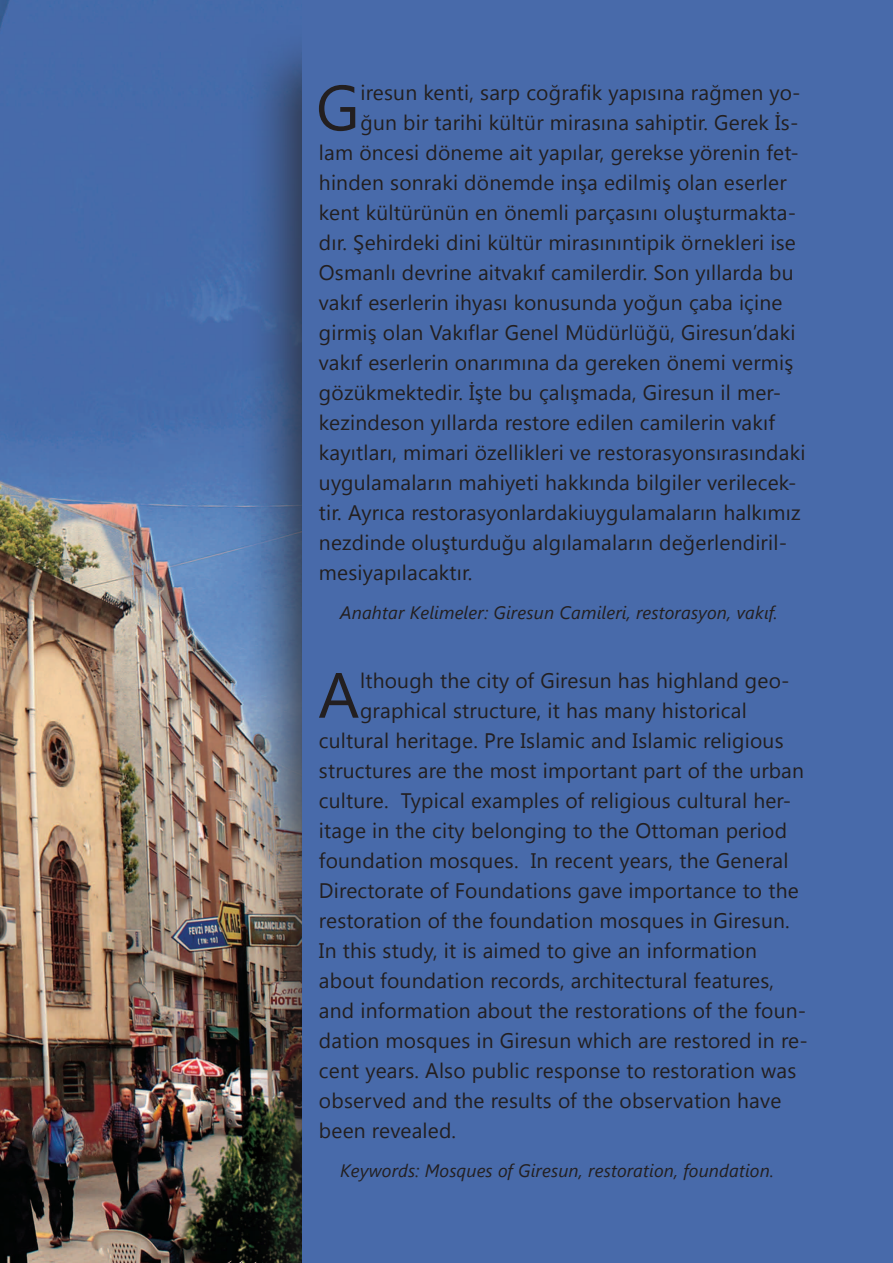
<style>
.page{position:relative;width:893px;height:1263px;background:#fff}
.page>*{position:absolute;margin:0;border:0;box-sizing:border-box;transform-origin:0 0}
.METİN_TEMEL{font:63.9px "Segoe UI";color:#231f20}
.METİN_TEMEL-2{font:21px "Segoe UI";letter-spacing:.01em;color:#231f20}
.METİN_TEMEL-3{font:italic 18px "Segoe UI";letter-spacing:.01em;color:#231f20}
</style>
<div class="page">
<img style="left:0;top:0;width:303px;height:1263px">
<div style="left:242px;top:24px;width:651px;height:1239px;background:#231f20;opacity:.75"></div>
<div style="left:303px;top:0;width:590px;height:1263px;background:#486aaa"></div>
<p class="METİN_TEMEL" style="left:316px;top:63px;width:45px">G</p>
<p class="METİN_TEMEL-2" style="left:360px;top:78px;width:442px">iresun kenti, sarp coğrafik yapısına rağmen yo-</p>
<p class="METİN_TEMEL-2" style="left:360px;top:108px;width:439px">ğun bir tarihi kültür mirasına sahiptir. Gerek İs-</p>
<p class="METİN_TEMEL-2" style="left:319px;top:138px;width:482px">lam öncesi döneme ait yapılar, gerekse yörenin fet-</p>
<p class="METİN_TEMEL-2" style="left:319px;top:168px;width:469px">hinden sonraki dönemde inşa edilmiş olan eserler</p>
<p class="METİN_TEMEL-2" style="left:319px;top:198px;width:479px">kent kültürünün en önemli parçasını oluşturmakta-</p>
<p class="METİN_TEMEL-2" style="left:319px;top:228px;width:478px">dır. Şehirdeki dini kültür mirasınıntipik örnekleri ise</p>
<p class="METİN_TEMEL-2" style="left:319px;top:258px;width:476px">Osmanlı devrine aitvakıf camilerdir. Son yıllarda bu</p>
<p class="METİN_TEMEL-2" style="left:319px;top:288px;width:465px">vakıf eserlerin ihyası konusunda yoğun çaba içine</p>
<p class="METİN_TEMEL-2" style="left:319px;top:318px;width:478px">girmiş olan Vakıflar Genel Müdürlüğü, Giresun’daki</p>
<p class="METİN_TEMEL-2" style="left:319px;top:348px;width:476px">vakıf eserlerin onarımına da gereken önemi vermiş</p>
<p class="METİN_TEMEL-2" style="left:319px;top:378px;width:464px">gözükmektedir. İşte bu çalışmada, Giresun il mer-</p>
<p class="METİN_TEMEL-2" style="left:319px;top:408px;width:458px">kezindeson yıllarda restore edilen camilerin vakıf</p>
<p class="METİN_TEMEL-2" style="left:319px;top:438px;width:488px">kayıtları, mimari özellikleri ve restorasyonsırasındaki</p>
<p class="METİN_TEMEL-2" style="left:319px;top:468px;width:479px">uygulamaların mahiyeti hakkında bilgiler verilecek-</p>
<p class="METİN_TEMEL-2" style="left:319px;top:498px;width:483px">tir. Ayrıca restorasyonlardakiuygulamaların halkımız</p>
<p class="METİN_TEMEL-2" style="left:319px;top:528px;width:470px">nezdinde oluşturduğu algılamaların değerlendiril-</p>
<p class="METİN_TEMEL-2" style="left:319px;top:558px;width:155px">mesiyapılacaktır.</p>
<p class="METİN_TEMEL-3" style="left:340px;top:600px;width:439px">Anahtar Kelimeler: Giresun Camileri, restorasyon, vakıf.</p>
<p class="METİN_TEMEL" style="left:318px;top:651px;width:43px">A</p>
<p class="METİN_TEMEL-2" style="left:360px;top:666px;width:431px">lthough the city of Giresun has highland geo-</p>
<p class="METİN_TEMEL-2" style="left:360px;top:696px;width:388px">graphical structure, it has many historical</p>
<p class="METİN_TEMEL-2" style="left:319px;top:726px;width:466px">cultural heritage. Pre Islamic and Islamic religious</p>
<p class="METİN_TEMEL-2" style="left:319px;top:756px;width:487px">structures are the most important part of the urban</p>
<p class="METİN_TEMEL-2" style="left:319px;top:786px;width:474px">culture. Typical examples of religious cultural her-</p>
<p class="METİN_TEMEL-2" style="left:319px;top:816px;width:470px">itage in the city belonging to the Ottoman period</p>
<p class="METİN_TEMEL-2" style="left:319px;top:846px;width:471px">foundation mosques. In recent years, the General</p>
<p class="METİN_TEMEL-2" style="left:319px;top:876px;width:481px">Directorate of Foundations gave importance to the</p>
<p class="METİN_TEMEL-2" style="left:319px;top:906px;width:472px">restoration of the foundation mosques in Giresun.</p>
<p class="METİN_TEMEL-2" style="left:319px;top:936px;width:440px">In this study, it is aimed to give an information</p>
<p class="METİN_TEMEL-2" style="left:319px;top:966px;width:457px">about foundation records, architectural features,</p>
<p class="METİN_TEMEL-2" style="left:319px;top:996px;width:489px">and information about the restorations of the foun-</p>
<p class="METİN_TEMEL-2" style="left:319px;top:1026px;width:490px">dation mosques in Giresun which are restored in re-</p>
<p class="METİN_TEMEL-2" style="left:319px;top:1056px;width:479px">cent years. Also public response to restoration was</p>
<p class="METİN_TEMEL-2" style="left:319px;top:1086px;width:464px">observed and the results of the observation have</p>
<p class="METİN_TEMEL-2" style="left:319px;top:1116px;width:139px">been revealed.</p>
<p class="METİN_TEMEL-3" style="left:340px;top:1157px;width:435px">Keywords: Mosques of Giresun, restoration, foundation.</p>
</div>
